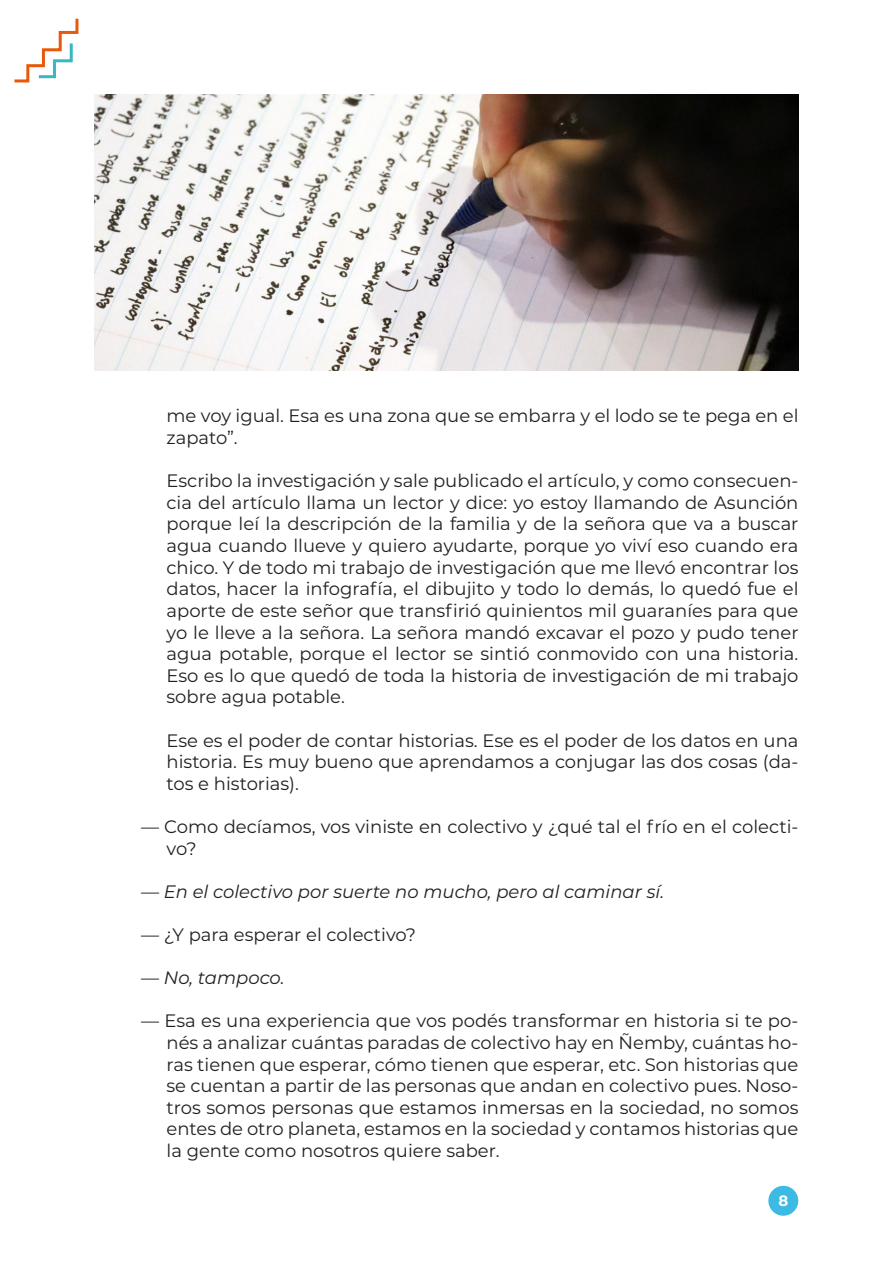
<style>
.page{position:relative;width:893px;height:1263px;background:#fff}
.page>*{position:absolute;margin:0;border:0;box-sizing:border-box;transform-origin:0 0}
.t1{font:18px/21.6px "Montserrat";color:#231f20;text-align:justify}
.t2{font:italic 18px "Montserrat";color:#231f20}
.t3{font:700 15px "Montserrat";color:#fff}
</style>
<div class="page">
<svg style="left:14px;top:18px;width:65px;height:65px"></svg>
<div style="left:768px;top:1186px;width:30px;height:30px;background:#3bbae3;border-radius:50%"></div>
<img style="left:94px;top:94px;width:704px;height:277px">
<p class="t1" style="left:166px;top:405px;width:634px">me voy igual. Esa es una zona que se embarra y el lodo se te pega en el zapato”.</p>
<p class="t1" style="left:166px;top:469px;width:634px">Escribo la investigación y sale publicado el artículo, y como consecuen&shy;cia del artículo llama un lector y dice: yo estoy llamando de Asunción porque leí la descripción de la familia y de la señora que va a buscar agua cuando llueve y quiero ayudarte, porque yo viví eso cuando era chico. Y de todo mi trabajo de investigación que me llevó encontrar los datos, hacer la infografía, el dibujito y todo lo demás, lo quedó fue el aporte de este señor que transfirió quinientos mil guaraníes para que yo le lleve a la señora. La señora mandó excavar el pozo y pudo tener agua potable, porque el lector se sintió conmovido con una historia.<br>Eso es lo que quedó de toda la historia de investigación de mi trabajo sobre agua potable.</p>
<p class="t1" style="left:166px;top:729px;width:633px">Ese es el poder de contar historias. Ese es el poder de los datos en una historia. Es muy bueno que aprendamos a conjugar las dos cosas (da&shy;tos e historias).</p>
<p class="t1" style="left:166px;top:815px;width:633px;text-indent:-26px">— Como decíamos, vos viniste en colectivo y ¿qué tal el frío en el colecti&shy;vo?</p>
<p class="t2" style="left:141px;top:879px;width:525px">— En el colectivo por suerte no mucho, pero al caminar sí.</p>
<p class="t1" style="left:141px;top:923px;width:277px">— ¿Y para esperar el colectivo?</p>
<p class="t2" style="left:141px;top:965px;width:145px">— No, tampoco.</p>
<p class="t1" style="left:166px;top:1009px;width:633px;text-indent:-26px">— Esa es una experiencia que vos podés transformar en historia si te po&shy;nés a analizar cuántas paradas de colectivo hay en Ñemby, cuántas ho&shy;ras tienen que esperar, cómo tienen que esperar, etc. Son historias que se cuentan a partir de las personas que andan en colectivo pues. Noso&shy;tros somos personas que estamos inmersas en la sociedad, no somos entes de otro planeta, estamos en la sociedad y contamos historias que la gente como nosotros quiere saber.</p>
<p class="t3" style="left:778px;top:1189px;width:11px">8</p>
</div>
